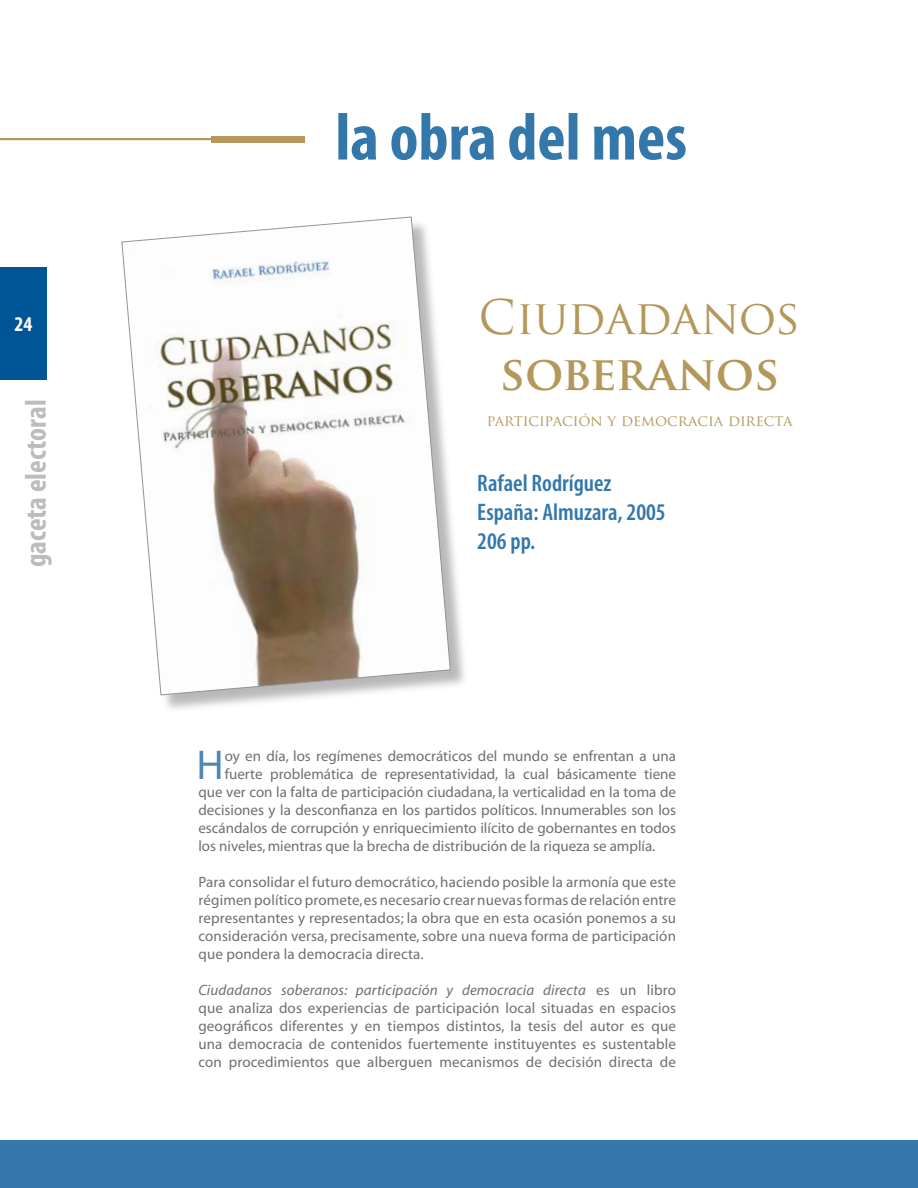
<style>
.page{position:relative;width:918px;height:1188px;background:#fff}
.page>*{position:absolute;margin:0;border:0;box-sizing:border-box;transform-origin:0 0}
.t1{font:46.5px "Trajan Pro";color:#b4975a}
.t2{font:700 46.5px "Trajan Pro";letter-spacing:-.005em;color:#b4975a}
.t3{font:700 condensed 30px "Myriad Pro";color:#babcbe}
.t4{font:600 condensed 24px/28.8px "Myriad Pro";color:#3377ab}
.t5{font:700 condensed 21px "Myriad Pro";color:#fff}
.t6{font:15px/18px "Myriad";color:#6d6f71;text-align:justify}
.t7{font:15px "Trajan Pro";color:#b4975a}
.s1{font-style:italic}
</style>
<div class="page">
<svg style="left:338px;top:113px;width:348px;height:47px"></svg>
<div style="left:211px;top:136px;width:93px;height:6px;background:#b4975a"></div>
<hr style="left:0;top:138px;width:215px;height:2px;background:#b4975a">
<div style="left:0;top:267px;width:47px;height:113px;background:#005596"></div>
<div style="left:122px;top:218px;width:349px;height:497px;background:#000;opacity:.28"></div>
<svg style="left:121px;top:216px;width:330px;height:480px"></svg>
<svg style="left:200px;top:751px;width:20px;height:28px"></svg>
<div style="left:0;top:1141px;width:918px;height:47px;background:#3377ab"></div>
<h3 class="t5" style="left:14px;top:311px;width:10px">24</h3>
<h2 class="t3" style="left:17px;top:567px;width:169px;rotate:-90deg">gaceta electoral</h2>
<h1 class="t1" style="left:479px;top:288px;width:324px">CIUDADANOS</h1>
<h1 class="t2" style="left:500px;top:344px;width:281px">SOBERANOS</h1>
<p class="t7" style="left:487px;top:411px;width:307px">PARTICIPACIÓN Y DEMOCRACIA DIRECTA</p>
<h3 class="t4" style="left:477px;top:468px;width:190px">Rafael Rodríguez<br>España: Almuzara, 2005<br>206 pp.</h3>
<p class="t6" style="left:225px;top:748px;width:453px">oy en día, los regímenes democráticos del mundo se enfrentan a una</p>
<p class="t6" style="left:225px;top:766px;width:453px">fuerte problemática de representatividad, la cual básicamente tiene</p>
<p class="t6" style="left:198px;top:784px;width:479px">que ver con la falta de participación ciudadana, la verticalidad en la toma de</p>
<p class="t6" style="left:198px;top:802px;width:479px">decisiones y la desconfianza en los partidos políticos. Innumerables son los</p>
<p class="t6" style="left:198px;top:820px;width:479px">escándalos de corrupción y enriquecimiento ilícito de gobernantes en todos</p>
<p class="t6" style="left:198px;top:838px;width:458px">los niveles, mientras que la brecha de distribución de la riqueza se amplía.</p>
<p class="t6" style="left:198px;top:874px;width:479px">Para consolidar el futuro democrático, haciendo posible la armonía que este régimen político promete, es necesario crear nuevas formas de relación entre representantes y representados; la obra que en esta ocasión ponemos a su consideración versa, precisamente, sobre una nueva forma de participación que pondera la democracia directa.</p>
<p class="t6" style="left:198px;top:982px;width:479px"><span class="s1">Ciudadanos soberanos: participación y democracia directa</span> es un libro que analiza dos experiencias de participación local situadas en espacios geográficos diferentes y en tiempos distintos, la tesis del autor es que una democracia de contenidos fuertemente instituyentes es sustentable con procedimientos que alberguen mecanismos de decisión directa de</p>
</div>
